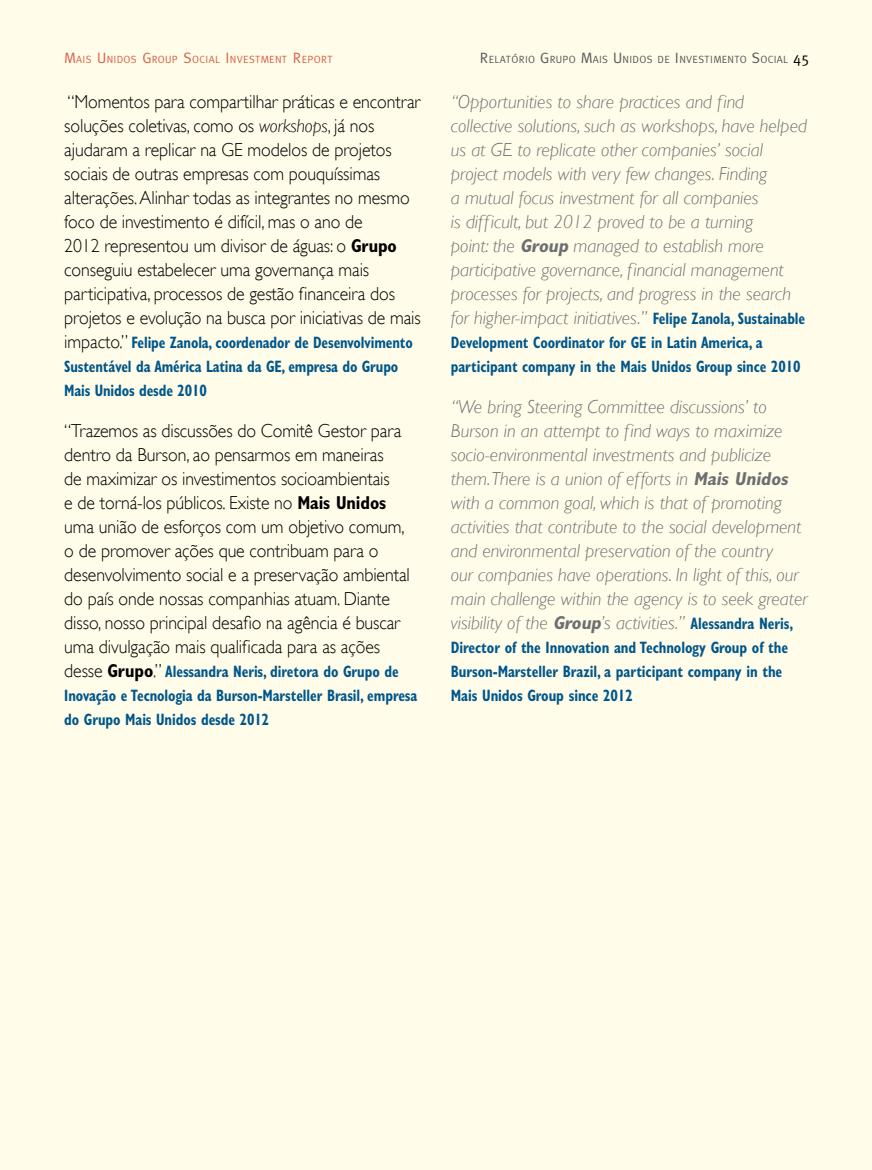
<style>
.page{position:relative;width:872px;height:1170px;background:#fff}
.page>*{position:absolute;margin:0;border:0;box-sizing:border-box;transform-origin:0 0}
.t1{font:italic 300 18.75px/24px "Gill Sans";color:#6d6e71}
.t2{font:300 18.75px/24px "Gill Sans";letter-spacing:-.005em;color:#000;scale:.95 1}
.t3{font:700 condensed 16.5px/24px "Gill Sans";letter-spacing:-.005em;color:#00568b;scale:.86 1}
.t4{font:700 condensed 16.5px/24px "Gill Sans";letter-spacing:-.005em;color:#00568b;scale:.87 1}
.t5{font:10.5px "Meta";letter-spacing:.035em;color:#58595b}
.t6{font:10.5px "Meta";letter-spacing:.035em;color:#d66048}
.s1{font-size:15px}
.s2{font-size:15px;color:#000}
.s3{font-style:italic}
.s4{font-weight:700;font-stretch:condensed}
.s5{font-weight:300;font-stretch:normal;font-size:18.75px;color:#000}
.s6{font-size:18.75px;color:#000}
.s7{font-weight:700;font-style:normal;font-stretch:condensed;font-size:16.5px;color:#00568b}
</style>
<div class="page">
<div style="left:0;top:0;width:872px;height:1169px;background:#fffde9"></div>
<p class="t6" style="left:64px;top:53px;width:270px"><span class="s1">M</span>AIS <span class="s1">U</span> NIDOS <span class="s1">G</span>ROUP <span class="s1">S</span>OCIAL <span class="s1">I</span> NVESTMENT <span class="s1">R</span>EPORT</p>
<p class="t5" style="left:480px;top:53px;width:331px"><span class="s1">R</span>ELATÓRIO <span class="s1">G</span>RUPO <span class="s1">M</span>AIS <span class="s1">U</span> NIDOS DE <span class="s1">I</span> NVESTIMENTO <span class="s1">S</span>OCIAL <span class="s2">45</span></p>
<p class="t2" style="left:64px;top:89px;width:377px">“Momentos para compartilhar práticas e encontrar soluções coletivas, como os <span class="s3">workshops</span>, já nos ajudaram a replicar na GE modelos de projetos sociais de outras empresas com pouquíssimas alterações. Alinhar todas as integrantes no mesmo foco de investimento é difícil, mas o ano de<br>2012 representou um divisor de águas: o <span class="s4">Grupo </span>conseguiu estabelecer uma governança mais participativa, processos de gestão financeira dos projetos e evolução na busca por iniciativas de mais</p>
<p class="t3" style="left:64px;top:330px;width:407px"><span class="s5">impacto.”</span> Felipe Zanola, coordenador de Desenvolvimento<br>Sustentável da América Latina da GE, empresa do Grupo<br>Mais Unidos desde 2010</p>
<p class="t2" style="left:64px;top:418px;width:365px">“Trazemos as discussões do Comitê Gestor para dentro da Burson, ao pensarmos em maneiras<br>de maximizar os investimentos socioambientais<br>e de torná-los públicos. Existe no <span class="s4">Mais Unidos </span>uma união de esforços com um objetivo comum, o de promover ações que contribuam para o desenvolvimento social e a preservação ambiental do país onde nossas companhias atuam. Diante disso, nosso principal desafio na agência é buscar uma divulgação mais qualificada para as ações</p>
<p class="t3" style="left:64px;top:659px;width:412px"><span class="s5">desse</span> <span class="s6">Grupo</span><span class="s5">.”</span> Alessandra Neris, diretora do Grupo de<br>Inovação e Tecnologia da Burson-Marsteller Brasil, empresa do Grupo Mais Unidos desde 2012</p>
<p class="t1" style="left:451px;top:90px;width:357px">“Opportunities to share practices and find collective solutions, such as workshops, have helped us at GE to replicate other companies’ social project models with very few changes. Finding<br>a mutual focus investment for all companies<br>is difficult, but 2012 proved to be a turning<br>point: the <span class="s4">Group</span> managed to establish more participative governance, financial management processes for projects, and progress in the search for higher-impact initiatives.” <span class="s7">Felipe Zanola, Sustainable</span></p>
<p class="t3" style="left:451px;top:330px;width:408px">Development Coordinator for GE in Latin America, a participant company in the Mais Unidos Group since 2010</p>
<p class="t1" style="left:451px;top:395px;width:358px">“We bring Steering Committee discussions’ to Burson in an attempt to find ways to maximize socio-environmental investments and publicize them. There is a union of efforts in <span class="s4">Mais Unidos </span>with a common goal, which is that of promoting activities that contribute to the social development and environmental preservation of the country<br>our companies have operations. In light of this, our main challenge within the agency is to seek greater visibility of the <span class="s4">Group</span>’s activities.” <span class="s7">Alessandra Neris,</span></p>
<p class="t4" style="left:451px;top:635px;width:389px">Director of the Innovation and Technology Group of the<br>Burson-Marsteller Brazil, a participant company in the<br>Mais Unidos Group since 2012</p>
</div>
